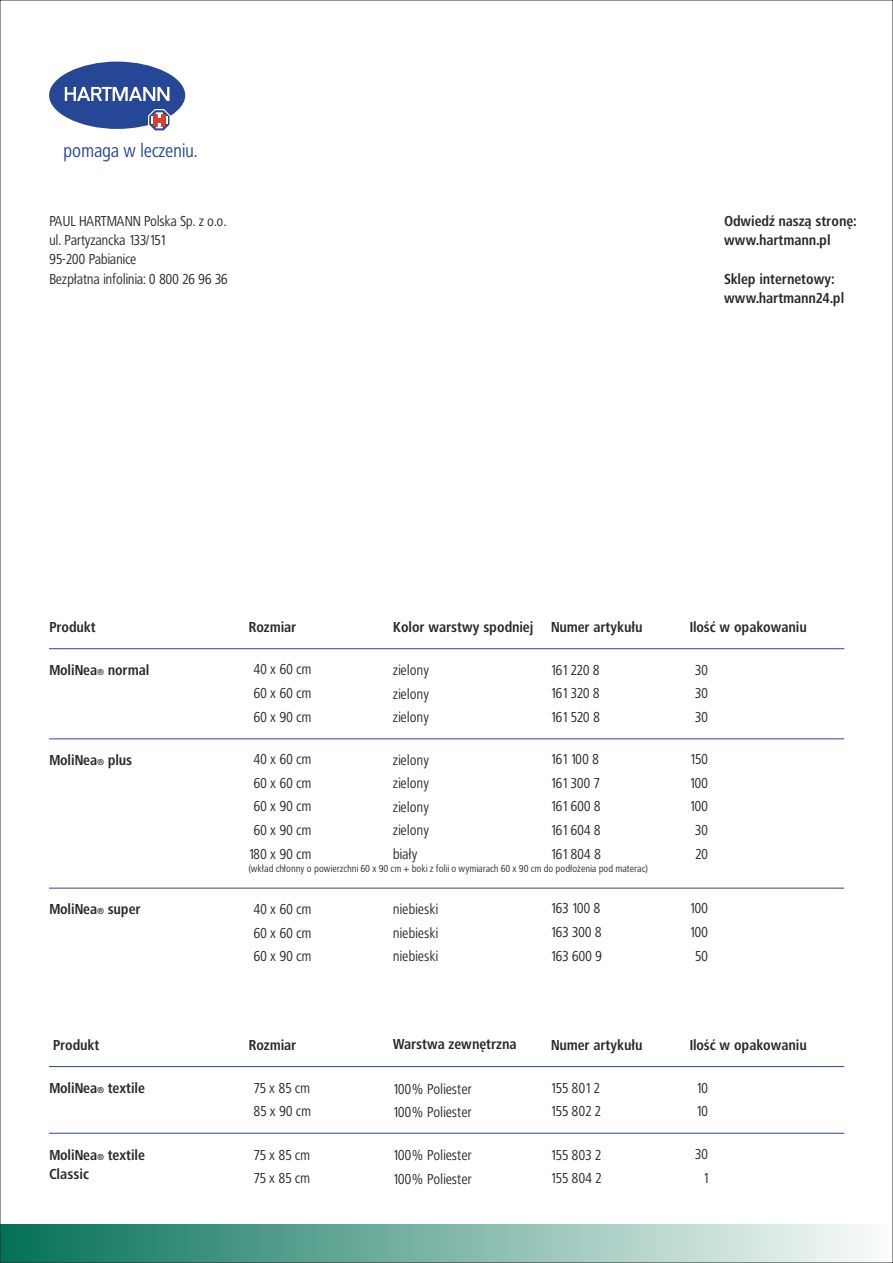
<style>
.page{position:relative;width:893px;height:1263px;background:#fff}
.page>*{position:absolute;margin:0;border:0;box-sizing:border-box;transform-origin:0 0}
.t1{font:19.65px "Hartmann P Lnormal Normal";letter-spacing:.005em;color:#264796}
.t2{font:15px/23.5px "Hartmann P Lnormal Normal";letter-spacing:.015em;color:#2b2929;text-align:justify}
.t3{font:700 15px/19.2px "Hartmann P Lbold";color:#2b2929}
.t4{font:10.5px "Hartmann P Lnormal Normal";letter-spacing:.015em;color:#2b2929}
.s1{font-size:9px}
</style>
<div class="page">
<div style="left:0;top:1225px;width:893px;height:38px;background:linear-gradient(to right,#037156,#fcfdfd)"></div>
<svg style="left:49px;top:62px;width:136px;height:68px"></svg>
<hr style="left:49px;top:1066px;width:795px;height:1px;background:#264796">
<hr style="left:49px;top:1133px;width:795px;height:1px;background:#264796">
<hr style="left:49px;top:738px;width:795px;height:1px;background:#264796">
<hr style="left:49px;top:888px;width:795px;height:1px;background:#264796">
<hr style="left:49px;top:648px;width:795px;height:1px;background:#264796">
<h1 class="t1" style="left:63px;top:143px;width:135px">pomaga w leczeniu.</h1>
<p class="t2" style="left:49px;top:213px;width:180px;line-height:19px;text-align:left">PAUL HARTMANN Polska Sp. z o.o. ul. Partyzancka 133/151<br>95-200 Pabianice<br>Bezpłatna infolinia: 0 800 26 96 36</p>
<p class="t3" style="left:724px;top:213px;width:134px">Odwiedź naszą stronę: www.hartmann.pl</p>
<p class="t3" style="left:724px;top:270px;width:121px">Sklep internetowy: www.hartmann24.pl</p>
<p class="t3" style="left:49px;top:618px;width:48px">Produkt</p>
<p class="t3" style="left:49px;top:661px;width:102px">MoliNea<span class="s1">®</span> normal</p>
<p class="t2" style="left:253px;top:658px;width:59px;line-height:24px">40 x 60 cm 60 x 60 cm 60 x 90 cm</p>
<p class="t3" style="left:49px;top:751px;width:85px">MoliNea<span class="s1">®</span> plus</p>
<p class="t3" style="left:248px;top:618px;width:49px">Rozmiar</p>
<p class="t3" style="left:393px;top:618px;width:251px">Kolor warstwy spodniej Numer artykułu</p>
<p class="t3" style="left:689px;top:618px;width:119px">Ilość w opakowaniu</p>
<p class="t2" style="left:393px;top:659px;width:38px">zielony zielony zielony</p>
<p class="t2" style="left:550px;top:659px;width:51px">161 220 8<br>161 320 8<br>161 520 8</p>
<p class="t2" style="left:695px;top:659px;width:14px">30<br>30<br>30</p>
<p class="t2" style="left:253px;top:748px;width:59px">40 x 60 cm 60 x 60 cm 60 x 90 cm 60 x 90 cm</p>
<p class="t2" style="left:393px;top:749px;width:38px">zielony zielony zielony zielony</p>
<p class="t2" style="left:550px;top:748px;width:52px">161 100 8<br>161 300 7<br>161 600 8<br>161 604 8</p>
<p class="t2" style="left:689px;top:748px;width:20px;text-align:center">150<br>100<br>100<br>30</p>
<p class="t2" style="left:248px;top:843px;width:65px">180 x 90 cm</p>
<p class="t4" style="left:248px;top:865px;width:401px">(wkład chłonny o powierzchni 60 x 90 cm + boki z folii o wymiarach 60 x 90 cm do podłożenia pod materac)</p>
<p class="t2" style="left:393px;top:844px;width:26px">biały</p>
<p class="t2" style="left:550px;top:843px;width:52px">161 804 8</p>
<p class="t2" style="left:695px;top:843px;width:14px">20</p>
<p class="t3" style="left:49px;top:900px;width:93px">MoliNea<span class="s1">®</span> super</p>
<p class="t2" style="left:253px;top:898px;width:59px">40 x 60 cm 60 x 60 cm 60 x 90 cm</p>
<p class="t2" style="left:393px;top:898px;width:47px">niebieski</p>
<p class="t2" style="left:550px;top:898px;width:51px">163 100 8</p>
<p class="t2" style="left:689px;top:898px;width:20px">100</p>
<p class="t2" style="left:393px;top:922px;width:47px">niebieski</p>
<p class="t2" style="left:550px;top:921px;width:52px">163 300 8</p>
<p class="t2" style="left:689px;top:921px;width:20px">100</p>
<p class="t2" style="left:393px;top:945px;width:47px">niebieski</p>
<p class="t2" style="left:550px;top:945px;width:53px">163 600 9</p>
<p class="t2" style="left:695px;top:945px;width:14px">50</p>
<p class="t3" style="left:53px;top:1037px;width:48px">Produkt</p>
<p class="t3" style="left:49px;top:1079px;width:97px">MoliNea<span class="s1">®</span> textile</p>
<p class="t2" style="left:253px;top:1077px;width:59px">75 x 85 cm<br>85 x 90 cm</p>
<p class="t3" style="left:49px;top:1146px;width:97px">MoliNea<span class="s1">®</span> textile<br>Classic</p>
<p class="t2" style="left:253px;top:1144px;width:58px">75 x 85 cm<br>75 x 85 cm</p>
<p class="t3" style="left:248px;top:1036px;width:49px">Rozmiar</p>
<p class="t3" style="left:393px;top:1036px;width:125px">Warstwa zewnętrzna</p>
<p class="t3" style="left:551px;top:1037px;width:93px">Numer artykułu</p>
<p class="t3" style="left:689px;top:1037px;width:119px">Ilość w opakowaniu</p>
<p class="t2" style="left:393px;top:1078px;width:81px">100 % Poliester<br>100 % Poliester</p>
<p class="t2" style="left:393px;top:1144px;width:81px">100 % Poliester<br>100 % Poliester</p>
<p class="t2" style="left:550px;top:1077px;width:52px">155 801 2<br>155 802 2</p>
<p class="t2" style="left:550px;top:1144px;width:52px">155 803 2<br>155 804 2</p>
<p class="t2" style="left:696px;top:1077px;width:13px">10<br>10</p>
<p class="t2" style="left:695px;top:1144px;width:14px;text-align:center">30<br>1</p>
</div>
